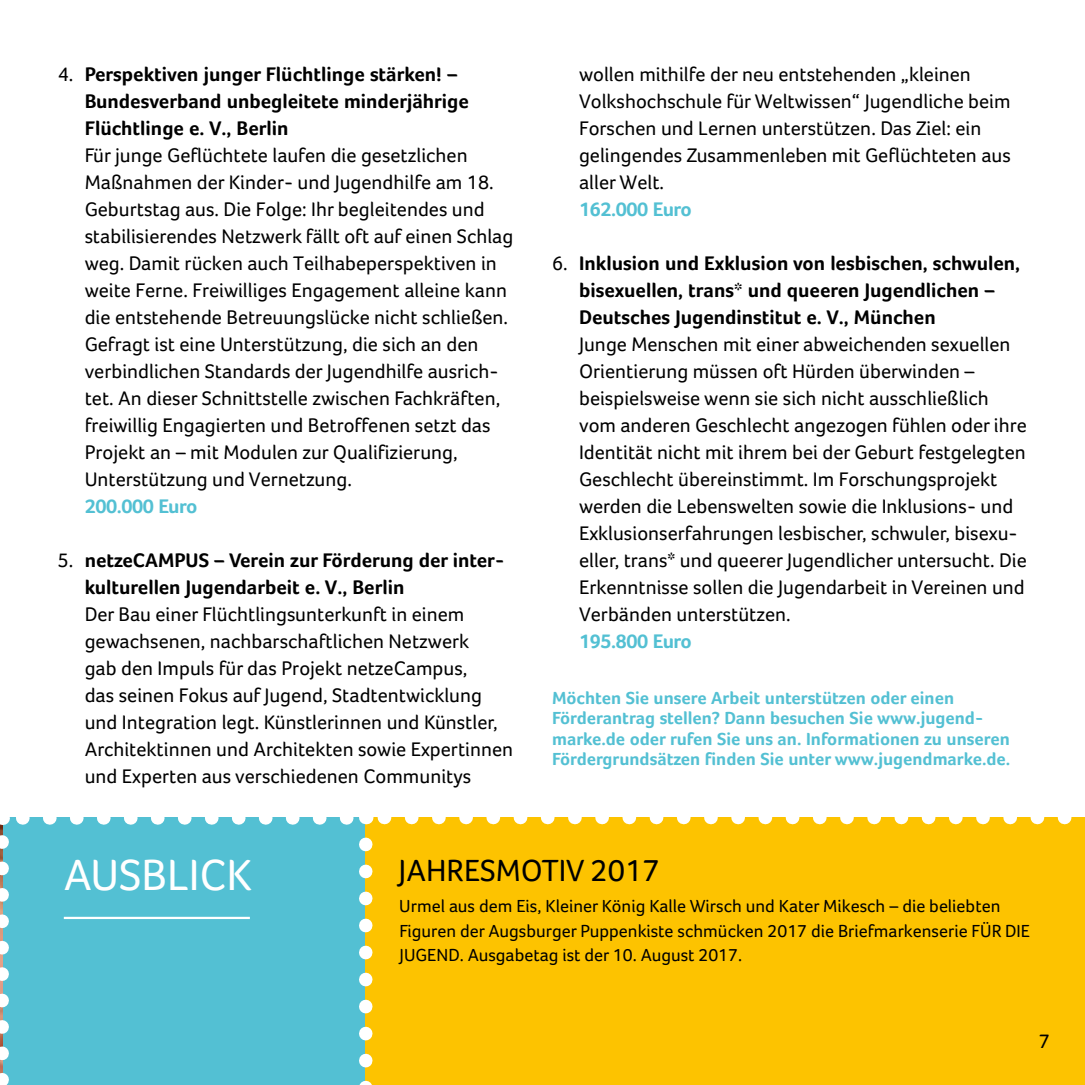
<style>
.page{position:relative;width:1085px;height:1085px;background:#fff}
.page>*{position:absolute;margin:0;border:0;box-sizing:border-box;transform-origin:0 0}
.t1{font:45px "Foco";color:#fff}
.t2{font:31.5px "Foco";color:#000}
.t3{font:20.25px/27px "Foco";color:#000}
.t4{font:700 20.25px/27px "Foco";color:#000}
.t5{font:700 20.25px "Foco";letter-spacing:-.02em;color:#53c0d3}
.t6{font:700 18px/20.2px "Foco";color:#53c0d3}
.t7{font:18px/24.8px "Foco";color:#000}
.s1{font-weight:400}
</style>
<div class="page">
<div style="left:0;top:817px;width:1084px;height:267px;background:#53c0d3"></div>
<hr style="left:64px;top:916px;width:186px;height:2px;background:#fff">
<div style="left:366px;top:817px;width:718px;height:267px;background:#fdc300"></div>
<svg style="left:23px;top:817px;width:1062px;height:7px"></svg>
<svg style="left:359px;top:844px;width:13px;height:241px"></svg>
<img style="left:0;top:824px;width:2px;height:6px">
<svg style="left:0;top:830px;width:9px;height:255px"></svg>
<svg style="left:0;top:817px;width:3px;height:7px"></svg>
<p class="t4" style="left:85px;top:60px;width:385px;text-indent:-27px"><span class="s1">4.</span> Perspektiven junger Flüchtlinge stärken! –<br>Bundesverband unbegleitete minderjährige<br>Flüchtlinge e. V., Berlin</p>
<p class="t3" style="left:85px;top:141px;width:430px">Für junge Geflüchtete laufen die gesetzlichen Maßnahmen der Kinder- und Jugendhilfe am 18.<br>Geburtstag aus. Die Folge: Ihr begleitendes und stabilisierendes Netzwerk fällt oft auf einen Schlag weg. Damit rücken auch Teilhabeperspektiven in weite Ferne. Freiwilliges Engagement alleine kann die entstehende Betreuungslücke nicht schließen.<br>Gefragt ist eine Unterstützung, die sich an den verbindlichen Standards der Jugendhilfe ausrich&shy;tet. An dieser Schnittstelle zwischen Fachkräften, freiwillig Engagierten und Betroffenen setzt das Projekt an – mit Modulen zur Qualifizierung, Unterstützung und Vernetzung.</p>
<p class="t5" style="left:85px;top:494px;width:114px">200.000 Euro</p>
<p class="t4" style="left:85px;top:546px;width:421px;text-indent:-27px"><span class="s1">5.</span> netzeCAMPUS – Verein zur Förderung der inter&shy;kulturellen Jugendarbeit e. V., Berlin</p>
<p class="t3" style="left:85px;top:600px;width:430px">Der Bau einer Flüchtlingsunterkunft in einem gewachsenen, nachbarschaftlichen Netzwerk<br>gab den Impuls für das Projekt netzeCampus,<br>das seinen Fokus auf Jugend, Stadtentwicklung und Integration legt. Künstlerinnen und Künstler, Architektinnen und Architekten sowie Expertinnen und Experten aus verschiedenen Communitys</p>
<p class="t3" style="left:579px;top:61px;width:433px">wollen mithilfe der neu entstehenden „kleinen Volkshochschule für Weltwissen“ Jugendliche beim Forschen und Lernen unterstützen. Das Ziel: ein gelingendes Zusammenleben mit Geflüchteten aus aller Welt.</p>
<p class="t5" style="left:579px;top:197px;width:114px">162.000 Euro</p>
<p class="t4" style="left:579px;top:249px;width:442px;text-indent:-27px"><span class="s1">6.</span> Inklusion und Exklusion von lesbischen, schwulen, bisexuellen, trans* und queeren Jugendlichen –<br>Deutsches Jugendinstitut e. V., München</p>
<p class="t3" style="left:579px;top:330px;width:449px">Junge Menschen mit einer abweichenden sexuellen Orientierung müssen oft Hürden überwinden – beispielsweise wenn sie sich nicht ausschließlich vom anderen Geschlecht angezogen fühlen oder ihre Identität nicht mit ihrem bei der Geburt festgelegten Geschlecht übereinstimmt. Im Forschungsprojekt werden die Lebenswelten sowie die Inklusions- und Exklusionserfahrungen lesbischer, schwuler, bisexu&shy;eller, trans* und queerer Jugendlicher untersucht. Die Erkenntnisse sollen die Jugendarbeit in Vereinen und Verbänden unterstützen.</p>
<p class="t5" style="left:579px;top:629px;width:114px">195.800 Euro</p>
<p class="t6" style="left:552px;top:687px;width:459px">Möchten Sie unsere Arbeit unterstützen oder einen Förderantrag stellen? Dann besuchen Sie www.jugend&shy;marke.de oder rufen Sie uns an. Informationen zu unseren Fördergrundsätzen finden Sie unter www.jugendmarke.de.</p>
<h1 class="t1" style="left:64px;top:849px;width:189px">AUSBLICK</h1>
<h2 class="t2" style="left:398px;top:851px;width:263px">JAHRESMOTIV 2017</h2>
<p class="t7" style="left:399px;top:893px;width:632px">Urmel aus dem Eis, Kleiner König Kalle Wirsch und Kater Mikesch – die beliebten<br>Figuren der Augsburger Puppenkiste schmücken 2017 die Briefmarkenserie FÜR DIE<br>JUGEND. Ausgabetag ist der 10. August 2017.</p>
<p class="t3" style="left:1038px;top:1027px;width:13px">7</p>
</div>
